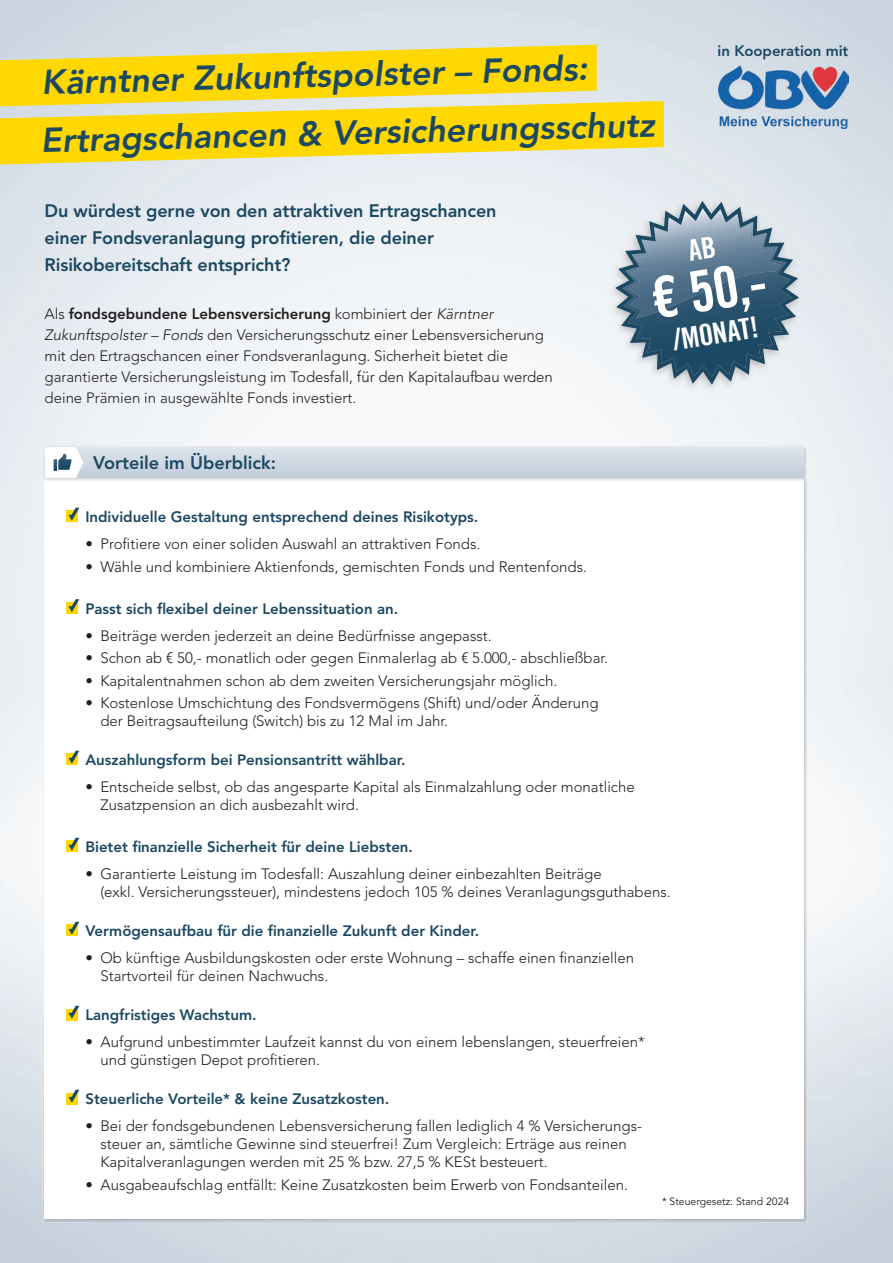
<style>
.page{position:relative;width:893px;height:1263px;background:#fff}
.page>*{position:absolute;margin:0;border:0;box-sizing:border-box;transform-origin:0 0}
.t1{font:56.85px "Trade Gothic LT Bold Cond Twenty";color:#fff}
.t2{font:italic 800 34.2px/58.5px "Avenir LT Pro";color:#1c4862}
.t3{font:29.25px "Trade Gothic LT Bold Cond Twenty";color:#fff}
.t4{font:800 18px/27px "Avenir LT Pro";letter-spacing:-.005em;color:#1c4862}
.t5{font:300 15px/18px "Avenir LT Pro";color:#231f20}
.t6{font:800 15px "Avenir LT Pro";color:#1c4862}
.t7{font:10.5px "Avenir LT Pro";color:#231f20}
.s1{font-weight:800}
.s2{font-style:italic}
</style>
<div class="page">
<img style="left:0;top:0;width:893px;height:1263px">
<svg style="left:0;top:45px;width:664px;height:119px;background:#f6db3e"></svg>
<img style="left:607px;top:197px;width:196px;height:196px">
<img style="left:42px;top:482px;width:51px;height:740px">
<img style="left:757px;top:482px;width:50px;height:740px">
<img style="left:93px;top:1218px;width:664px;height:4px">
<div style="left:45px;top:478px;width:759px;height:740px;background:#fff"></div>
<svg style="left:66px;top:511px;width:11px;height:11px"></svg>
<svg style="left:69px;top:508px;width:10px;height:12px"></svg>
<div style="left:66px;top:602px;width:11px;height:12px;background:#ffd801"></div>
<svg style="left:69px;top:599px;width:10px;height:13px"></svg>
<svg style="left:66px;top:754px;width:11px;height:11px"></svg>
<svg style="left:69px;top:751px;width:10px;height:12px"></svg>
<svg style="left:66px;top:841px;width:11px;height:11px"></svg>
<svg style="left:69px;top:838px;width:10px;height:12px"></svg>
<svg style="left:66px;top:925px;width:11px;height:11px"></svg>
<svg style="left:69px;top:922px;width:10px;height:12px"></svg>
<div style="left:66px;top:1009px;width:11px;height:11px;background:#ffd801"></div>
<svg style="left:69px;top:1006px;width:10px;height:12px"></svg>
<div style="left:66px;top:1093px;width:11px;height:11px;background:#ffd801"></div>
<svg style="left:69px;top:1090px;width:10px;height:12px"></svg>
<img style="left:42px;top:445px;width:765px;height:31px">
<div style="left:45px;top:447px;width:759px;height:31px;background:linear-gradient(to right,#cfd9e3,#cfd9e3)"></div>
<svg style="left:45px;top:447px;width:38px;height:31px"></svg>
<img style="left:719px;top:66px;width:129px;height:63px">
<svg style="left:615px;top:201px;width:184px;height:184px;background:#7992a4"></svg>
<h2 class="t2" style="left:38px;top:56px;width:616px;rotate:-2deg">Kärntner Zukunftspolster – Fonds:<br>Ertragschancen &amp; Versicherungsschutz</h2>
<p class="t6" style="left:718px;top:42px;width:132px">in Kooperation mit</p>
<p class="t4" style="left:45px;top:197px;width:453px">Du würdest gerne von den attraktiven Ertragschancen einer Fondsveranlagung profitieren, die deiner<br>Risikobereitschaft entspricht?</p>
<p class="t5" style="left:45px;top:303px;width:510px;line-height:21px">Als <span class="s1">fondsgebundene Lebensversicherung</span> kombiniert der <span class="s2">Kärntner Zukunftspolster – Fonds</span> den Versicherungsschutz einer Lebensversicherung mit den Ertragschancen einer Fondsveranlagung. Sicherheit bietet die garantierte Versicherungsleistung im Todesfall, für den Kapitalaufbau werden deine Prämien in ausgewählte Fonds investiert.</p>
<p class="t4" style="left:93px;top:450px;width:185px">Vorteile im Überblick:</p>
<h1 class="t1" style="left:645px;top:265px;width:119px;rotate:-9deg">€ 50,-</h1>
<h3 class="t3" style="left:670px;top:322px;width:88px;rotate:-9deg">/MONAT!</h3>
<p class="t6" style="left:85px;top:508px;width:394px">Individuelle Gestaltung entsprechend deines Risikotyps.</p>
<p class="t5" style="left:85px;top:535px;width:396px">• Profitiere von einer soliden Auswahl an attraktiven Fonds.</p>
<p class="t5" style="left:85px;top:557px;width:503px">• Wähle und kombiniere Aktienfonds, gemischten Fonds und Rentenfonds.</p>
<p class="t6" style="left:85px;top:599px;width:314px">Passt sich flexibel deiner Lebenssituation an.</p>
<p class="t5" style="left:85px;top:626px;width:408px">• Beiträge werden jederzeit an deine Bedürfnisse angepasst.</p>
<p class="t5" style="left:85px;top:649px;width:524px">• Schon ab € 50,- monatlich oder gegen Einmalerlag ab € 5.000,- abschließbar.</p>
<p class="t5" style="left:85px;top:671px;width:473px">• Kapitalentnahmen schon ab dem zweiten Versicherungsjahr möglich.</p>
<p class="t5" style="left:100px;top:694px;width:500px;text-indent:-15px">• Kostenlose Umschichtung des Fondsvermögens (Shift) und/oder Änderung der Beitragsaufteilung (Switch) bis zu 12 Mal im Jahr.</p>
<p class="t6" style="left:85px;top:751px;width:322px">Auszahlungsform bei Pensionsantritt wählbar.</p>
<p class="t5" style="left:100px;top:778px;width:536px;text-indent:-15px">• Entscheide selbst, ob das angesparte Kapital als Einmalzahlung oder monatliche<br>Zusatzpension an dich ausbezahlt wird.</p>
<p class="t6" style="left:85px;top:838px;width:329px">Bietet finanzielle Sicherheit für deine Liebsten.</p>
<p class="t5" style="left:100px;top:865px;width:572px;text-indent:-15px">• Garantierte Leistung im Todesfall: Auszahlung deiner einbezahlten Beiträge<br>(exkl. Versicherungssteuer), mindestens jedoch 105 % deines Veranlagungsguthabens.</p>
<p class="t6" style="left:85px;top:922px;width:395px">Vermögensaufbau für die finanzielle Zukunft der Kinder.</p>
<p class="t5" style="left:100px;top:949px;width:535px;text-indent:-15px">• Ob künftige Ausbildungskosten oder erste Wohnung – schaffe einen finanziellen<br>Startvorteil für deinen Nachwuchs.</p>
<p class="t6" style="left:85px;top:1006px;width:173px">Langfristiges Wachstum.</p>
<p class="t5" style="left:100px;top:1033px;width:546px;text-indent:-15px">• Aufgrund unbestimmter Laufzeit kannst du von einem lebenslangen, steuerfreien* und günstigen Depot profitieren.</p>
<p class="t6" style="left:85px;top:1090px;width:305px">Steuerliche Vorteile* &amp; keine Zusatzkosten.</p>
<p class="t5" style="left:100px;top:1117px;width:543px;text-indent:-15px">• Bei der fondsgebundenen Lebensversicherung fallen lediglich 4 % Versicherungs&shy;steuer an, sämtliche Gewinne sind steuerfrei! Zum Vergleich: Erträge aus reinen<br>Kapitalveranlagungen werden mit 25 % bzw. 27,5 % KESt besteuert.</p>
<p class="t5" style="left:85px;top:1175px;width:544px">• Ausgabeaufschlag entfällt: Keine Zusatzkosten beim Erwerb von Fondsanteilen.</p>
<p class="t7" style="left:662px;top:1195px;width:129px">* Steuergesetz: Stand 2024</p>
</div>
